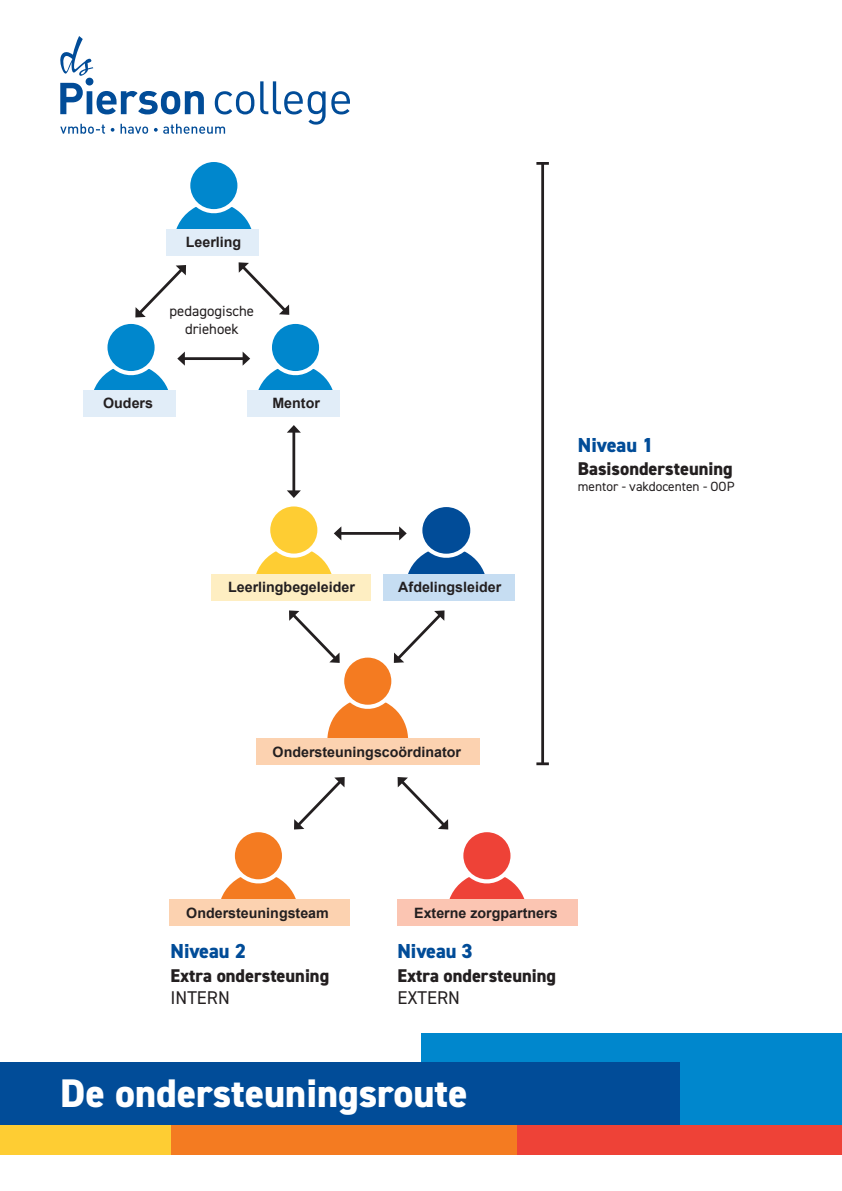
<style>
.page{position:relative;width:842px;height:1191px;background:#fff}
.page>*{position:absolute;margin:0;border:0;box-sizing:border-box;transform-origin:0 0}
.t1{font:800 40px "DIN2014";color:#fff}
.t2{font:800 20.3px "DIN2014";color:#014c98}
.t3{font:800 18.5px "DIN2014";color:#231f20}
.t4{font:18.5px "DIN2014";color:#231f20}
.t5{font:14.8px "DIN2014";color:#231f20}
.t6{font:700 14.3px "Arial";color:#231f20}
.t7{font:13.4px "DIN2014";color:#231f20}
</style>
<div class="page">
<div style="left:421px;top:1033px;width:421px;height:92px;background:#0087cd"></div>
<div style="left:0;top:1062px;width:679px;height:64px;background:#014c98"></div>
<div style="left:0;top:1125px;width:173px;height:30px;background:#fecd33"></div>
<div style="left:515px;top:1125px;width:327px;height:30px;background:#ee4237"></div>
<div style="left:171px;top:1125px;width:345px;height:30px;background:#f47b21"></div>
<svg style="left:221px;top:877px;width:75px;height:22px"></svg>
<div style="left:235px;top:832px;width:47px;height:47px;background:#f47b21;border-radius:50%"></div>
<div style="left:169px;top:899px;width:181px;height:27px;background:#fcd2b0"></div>
<svg style="left:449px;top:877px;width:76px;height:22px"></svg>
<div style="left:463px;top:832px;width:47px;height:47px;background:#ee4237;border-radius:50%"></div>
<div style="left:397px;top:899px;width:181px;height:27px;background:#fbc5b2"></div>
<div style="left:272px;top:324px;width:47px;height:47px;background:#0087cd;border-radius:50%"></div>
<div style="left:247px;top:391px;width:93px;height:26px;background:#e1edf8"></div>
<svg style="left:91px;top:369px;width:80px;height:22px"></svg>
<div style="left:107px;top:324px;width:48px;height:47px;background:#0087cd;border-radius:50%"></div>
<div style="left:83px;top:391px;width:93px;height:26px;background:#e1edf8"></div>
<svg style="left:176px;top:207px;width:76px;height:22px"></svg>
<div style="left:190px;top:162px;width:47px;height:47px;background:#0087cd;border-radius:50%"></div>
<div style="left:166px;top:229px;width:93px;height:26px;background:#e1edf8"></div>
<svg style="left:256px;top:551px;width:76px;height:23px"></svg>
<div style="left:270px;top:506px;width:47px;height:47px;background:#fecd33;border-radius:50%"></div>
<div style="left:211px;top:574px;width:160px;height:26px;background:#feeec2"></div>
<svg style="left:408px;top:551px;width:77px;height:23px"></svg>
<div style="left:422px;top:507px;width:48px;height:46px;background:#014c98;border-radius:50%"></div>
<div style="left:383px;top:574px;width:131px;height:26px;background:#c6ddf2"></div>
<svg style="left:327px;top:702px;width:81px;height:36px"></svg>
<div style="left:344px;top:657px;width:47px;height:47px;background:#f47b21;border-radius:50%"></div>
<div style="left:256px;top:738px;width:224px;height:27px;background:#fcd2b0"></div>
<hr style="left:292px;top:430px;width:3px;height:63px;background:#231f20">
<svg style="left:287px;top:425px;width:14px;height:7px"></svg>
<svg style="left:287px;top:490px;width:14px;height:8px"></svg>
<hr style="left:339px;top:532px;width:63px;height:3px;background:#231f20">
<svg style="left:399px;top:526px;width:8px;height:14px"></svg>
<svg style="left:334px;top:527px;width:7px;height:13px"></svg>
<svg style="left:393px;top:610px;width:52px;height:53px"></svg>
<svg style="left:294px;top:777px;width:51px;height:52px"></svg>
<svg style="left:397px;top:777px;width:52px;height:52px"></svg>
<svg style="left:135px;top:265px;width:51px;height:53px"></svg>
<svg style="left:238px;top:262px;width:52px;height:53px"></svg>
<svg style="left:289px;top:610px;width:51px;height:53px"></svg>
<hr style="left:541px;top:163px;width:3px;height:601px;background:#231f20">
<svg style="left:536px;top:162px;width:13px;height:3px"></svg>
<svg style="left:536px;top:762px;width:13px;height:3px"></svg>
<hr style="left:182px;top:357px;width:63px;height:3px;background:#231f20">
<svg style="left:243px;top:351px;width:93px;height:40px"></svg>
<svg style="left:177px;top:351px;width:8px;height:15px"></svg>
<svg style="left:60px;top:36px;width:290px;height:98px"></svg>
<p class="t6" style="left:186px;top:231px;width:57px">Leerling</p>
<p class="t5" style="left:170px;top:301px;width:86px">pedagogische</p>
<p class="t5" style="left:185px;top:319px;width:55px">driehoek</p>
<p class="t6" style="left:103px;top:393px;width:51px">Ouders</p>
<p class="t6" style="left:272px;top:393px;width:49px">Mentor</p>
<p class="t6" style="left:228px;top:577px;width:128px">Leerlingbegeleider</p>
<p class="t6" style="left:398px;top:577px;width:104px">Afdelingsleider</p>
<p class="t2" style="left:578px;top:432px;width:77px">Niveau 1</p>
<p class="t3" style="left:578px;top:456px;width:156px">Basisondersteuning</p>
<p class="t7" style="left:578px;top:477px;width:158px">mentor - vakdocenten - OOP</p>
<p class="t6" style="left:273px;top:742px;width:190px">Ondersteuningscoördinator</p>
<p class="t6" style="left:186px;top:903px;width:144px">Ondersteuningsteam</p>
<p class="t6" style="left:414px;top:903px;width:145px">Externe zorgpartners</p>
<p class="t2" style="left:170px;top:937px;width:77px">Niveau 2</p>
<p class="t3" style="left:170px;top:963px;width:160px">Extra ondersteuning</p>
<p class="t4" style="left:170px;top:986px;width:61px">INTERN</p>
<p class="t2" style="left:397px;top:937px;width:77px">Niveau 3</p>
<p class="t3" style="left:397px;top:963px;width:160px">Extra ondersteuning</p>
<p class="t4" style="left:397px;top:986px;width:64px">EXTERN</p>
<p class="t1" style="left:60px;top:1066px;width:409px">De ondersteuningsroute</p>
</div>
